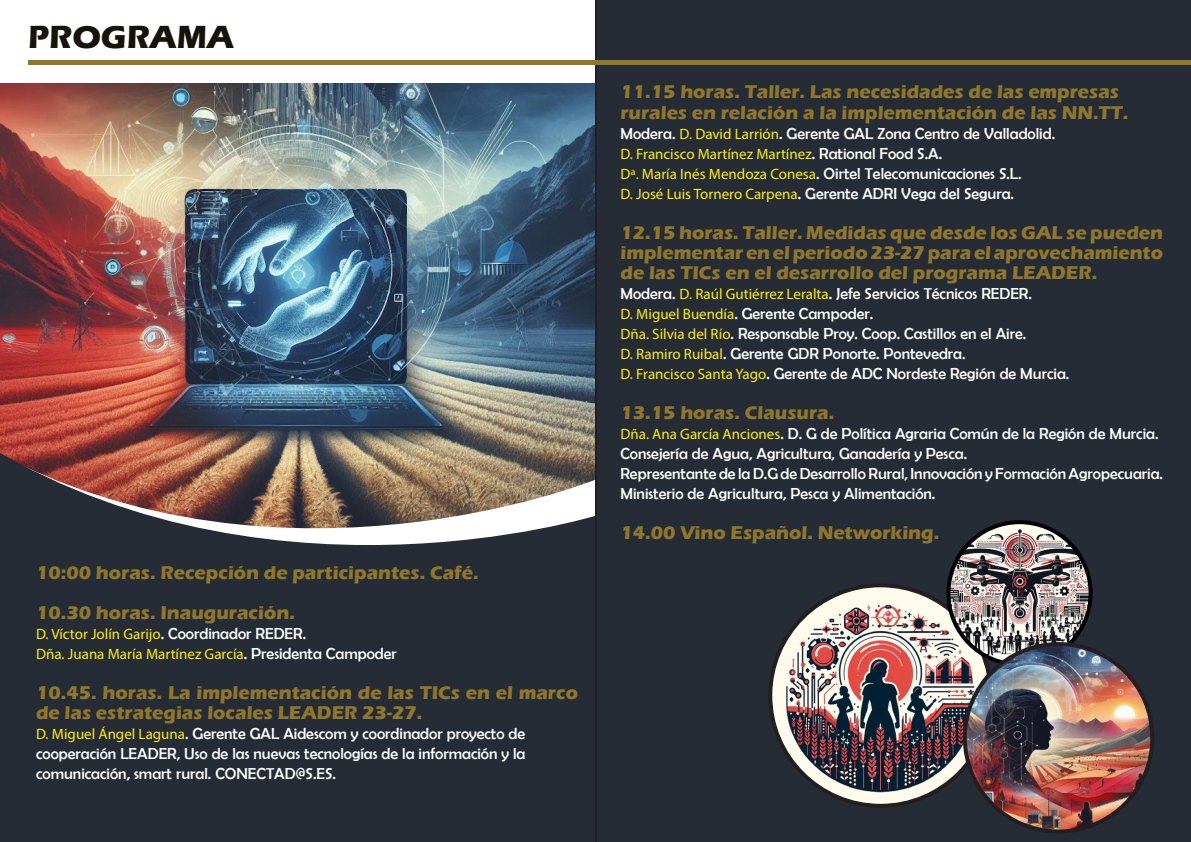
<style>
.page{position:relative;width:1191px;height:842px;background:#fff}
.page>*{position:absolute;margin:0;border:0;box-sizing:border-box;transform-origin:0 0}
.t1{font:700 33px "Eras ITC";color:#161308}
.t2{font:700 19px/20px "Eras ITC";color:#907729}
.t3{font:16px/20px "Berlin Sans FB";color:#fff}
.t4{font:15px "Myriad Pro";color:#fff101}
.s1{font-family:"Berlin Sans FB";font-size:16px;color:#fff}
.s2{font-family:"Myriad Pro";font-size:15px;color:#fff101}
</style>
<div class="page">
<img style="left:0;top:83px;width:595px;height:287px">
<img style="left:0;top:370px;width:595px;height:59px">
<svg style="left:0;top:429px;width:595px;height:413px;background:#413f42"></svg>
<div style="left:595px;top:0;width:596px;height:842px;background:#262c35"></div>
<img style="left:770px;top:585px;width:220px;height:221px;border-radius:110px">
<img style="left:948px;top:522px;width:142px;height:142px;border-radius:71px">
<div style="left:946px;top:520px;width:146px;height:146px;border:4px solid #000;border-radius:50%"></div>
<img style="left:964px;top:644px;width:188px;height:187px;border-radius:94px">
<div style="left:962px;top:642px;width:192px;height:191px;border:4px solid #231f20;border-radius:50%"></div>
<div style="left:28px;top:60px;width:1163px;height:5px;background:#907729"></div>
<p class="t1" style="left:28px;top:18px;width:207px">PROGRAMA</p>
<p class="t2" style="left:36px;top:563px;width:444px">10:00 horas. Recepción de participantes. Café.</p>
<p class="t2" style="left:36px;top:603px;width:260px">10.30 horas. Inauguración.</p>
<p class="t4" style="left:36px;top:625px;width:271px">D. Víctor Jolín Garijo<span class="s1">. Coordinador REDER.</span></p>
<p class="t4" style="left:36px;top:645px;width:362px">Dña. Juana María Martínez García<span class="s1">. Presidenta Campoder</span></p>
<p class="t2" style="left:36px;top:683px;width:543px">10.45. horas. La implementación de las TICs en el marco de las estrategias locales LEADER 23-27.</p>
<p class="t3" style="left:36px;top:723px;width:491px;text-align:justify"><span class="s2">D. Miguel Ángel Laguna</span>. Gerente GAL Aidescom y coordinador proyecto de cooperación LEADER, Uso de las nuevas tecnologías de la información y la comunicación, smart rural. CONECTAD@S.ES.</p>
<p class="t2" style="left:620px;top:82px;width:509px">11.15 horas. Taller. Las necesidades de las empresas rurales en relación a la implementación de las NN.TT.</p>
<p class="t3" style="left:620px;top:123px;width:436px">Modera. <span class="s2">D. David Larrión</span>. Gerente GAL Zona Centro de Valladolid.</p>
<p class="t4" style="left:620px;top:144px;width:323px">D. Francisco Martínez Martínez<span class="s1">. Rational Food S.A.</span></p>
<p class="t3" style="left:620px;top:163px;width:403px"><span class="s2">Dª. María Inés Mendoza Conesa</span>. Oirtel Telecomunicaciones S.L.</p>
<p class="t3" style="left:620px;top:183px;width:395px"><span class="s2">D. José Luis Tornero Carpena</span>. Gerente ADRI Vega del Segura.</p>
<p class="t2" style="left:620px;top:222px;width:544px;text-align:justify">12.15 horas. Taller. Medidas que desde los GAL se pueden implementar en el periodo 23-27 para el aprovechamiento de las TICs en el desarrollo del programa LEADER.</p>
<p class="t3" style="left:620px;top:283px;width:413px">Modera. <span class="s2">D. Raúl Gutiérrez Leralta</span>. Jefe Servicios Técnicos REDER.</p>
<p class="t3" style="left:620px;top:303px;width:254px"><span class="s2">D. Miguel Buendía</span>. Gerente Campoder.</p>
<p class="t3" style="left:620px;top:323px;width:407px"><span class="s2">Dña. Silvia del Río</span>. Responsable Proy. Coop. Castillos en el Aire.</p>
<p class="t3" style="left:620px;top:343px;width:347px"><span class="s2">D. Ramiro Ruibal</span>. Gerente GDR Ponorte. Pontevedra.</p>
<p class="t3" style="left:620px;top:363px;width:450px"><span class="s2">D. Francisco Santa Yago</span>. Gerente de ADC Nordeste Región de Murcia.</p>
<p class="t2" style="left:620px;top:402px;width:215px">13.15 horas. Clausura.</p>
<p class="t3" style="left:620px;top:423px;width:539px"><span class="s2">Dña. Ana García Anciones</span>. D. G de Política Agraria Común de la Región de Murcia.<br>Consejería de Agua, Agricultura, Ganadería y Pesca.</p>
<p class="t3" style="left:620px;top:463px;width:544px">Representante de la D.G de Desarrollo Rural, Innovación y Formación Agropecuaria.<br>Ministerio de Agricultura, Pesca y Alimentación.</p>
<p class="t2" style="left:620px;top:522px;width:320px">14.00 Vino Español. Networking.</p>
</div>
